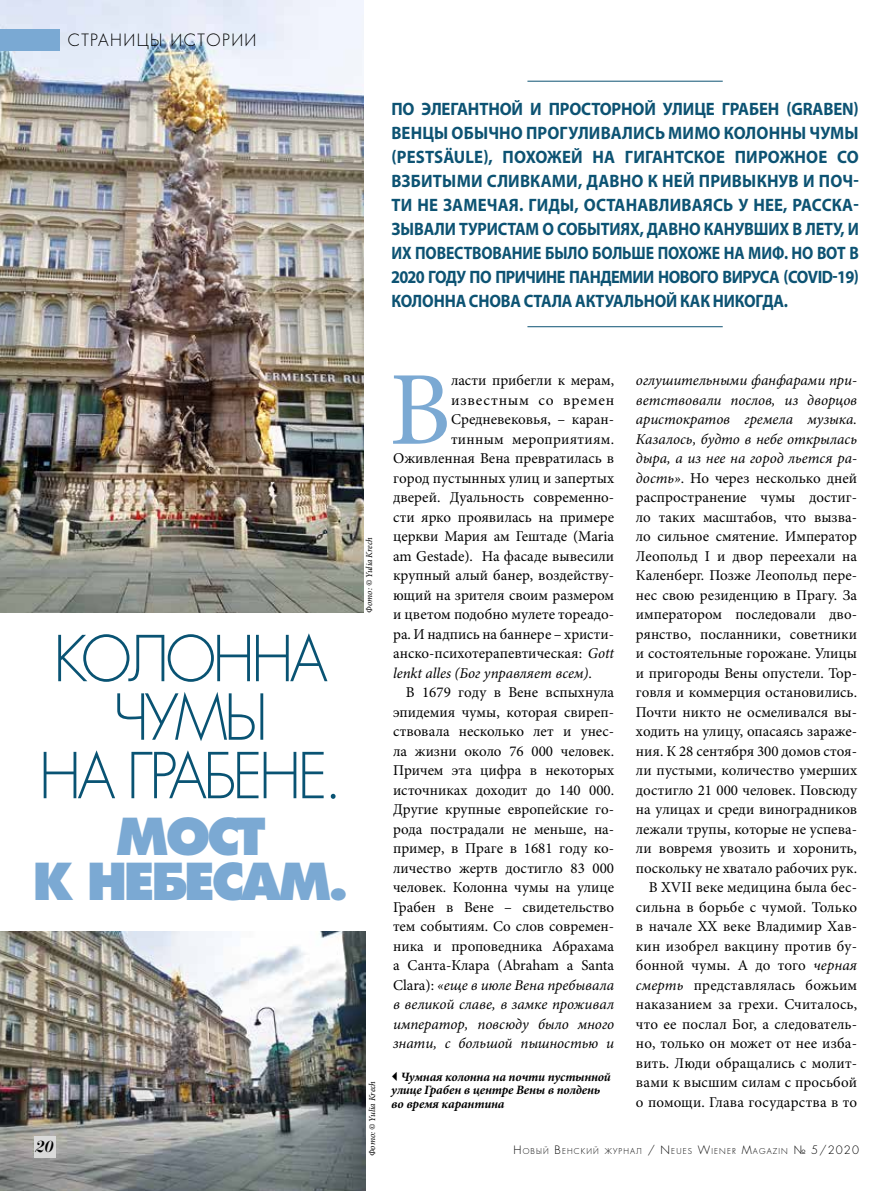
<style>
.page{position:relative;width:893px;height:1191px;background:#fff}
.page>*{position:absolute;margin:0;border:0;box-sizing:border-box;transform-origin:0 0}
.t1{font:105px "Minion Pro";color:#7ba9d3}
.t2{font:61.5px/58.5px "Favorit Light C";letter-spacing:-.06em;color:#095373;text-align:center;scale:.96 1}
.t3{font:49.5px/45px "Favorit Extra Bold C";letter-spacing:-.07em;color:#7ba9d3;text-align:center}
.t4{font:700 18px/24px "Myriad Pro";letter-spacing:-.01em;color:#0d5373;text-align:justify;scale:.93 1}
.t5{font:16.5px "Favorit Light C";letter-spacing:.09em;color:#000}
.t6{font:italic 16.5px "Paragon Nord C";color:#000}
.t7{font:15px/19.5px "Minion Pro";color:#000;text-align:right}
.t8{font:italic 15px "Minion Pro";color:#000}
.t9{font:15px "Minion Pro";letter-spacing:.02em;color:#000}
.t10{font:15px "Minion Pro";letter-spacing:.05em;color:#000}
.t11{font:italic 700 12.75px/13.5px "Minion Pro";letter-spacing:-.01em;color:#000}
.t12{font:italic 9px "Minion Pro";letter-spacing:-.005em;color:#000}
.t13{font:7.8px "Favorit Light C";letter-spacing:.145em;color:#000}
.s1{font-style:italic}
.s2{font-style:normal}
.s3{font-size:11.25px}
</style>
<div class="page">
<img style="left:0;top:931px;width:365px;height:260px">
<div style="left:34px;top:1136px;width:21px;height:22px;background:#dadada"></div>
<img style="left:0;top:0;width:364px;height:612px">
<div style="left:0;top:29px;width:59px;height:22px;background:#7aa9d3"></div>
<hr style="left:527px;top:326px;width:196px;height:1px;background:#0d5373">
<hr style="left:527px;top:81px;width:196px;height:1px;background:#0d5373">
<p class="t5" style="left:68px;top:29px;width:190px">СТРАНИЦЫ ИСТОРИИ</p>
<p class="t4" style="left:391px;top:96px;width:504px">ПО ЭЛЕГАНТНОЙ И ПРОСТОРНОЙ УЛИЦЕ ГРАБЕН (GRABEN)<br>ВЕНЦЫ ОБЫЧНО ПРОГУЛИВАЛИСЬ МИМО КОЛОННЫ ЧУМЫ (PESTSÄULE), ПОХОЖЕЙ НА ГИГАНТСКОЕ ПИРОЖНОЕ СО ВЗБИТЫМИ СЛИВКАМИ, ДАВНО К НЕЙ ПРИВЫКНУВ И ПОЧ-ТИ НЕ ЗАМЕЧАЯ. ГИДЫ, ОСТАНАВЛИВАЯСЬ У НЕЕ, РАССКА-ЗЫВАЛИ ТУРИСТАМ О СОБЫТИЯХ, ДАВНО КАНУВШИХ В ЛЕТУ, И ИХ ПОВЕСТВОВАНИЕ БЫЛО БОЛЬШЕ ПОХОЖЕ НА МИФ. НО ВОТ В 2020 ГОДУ ПО ПРИЧИНЕ ПАНДЕМИИ НОВОГО ВИРУСА (COVID-19)<br>КОЛОННА СНОВА СТАЛА АКТУАЛЬНОЙ КАК НИКОГДА.</p>
<h1 class="t1" style="left:389px;top:340px;width:63px">В</h1>
<p class="t7" style="left:451px;top:371px;width:165px">ласти прибегли к мерам,</p>
<p class="t7" style="left:636px;top:371px;width:223px"><span class="s1">оглушительными фанфарами при&shy;ветствовали послов, из дворцов аристократов гремела музыка.<br>Казалось, будто в небе открылась дыра, а из нее на город льется ра&shy;дость»</span>. Но через несколько дней распространение чумы достиг&shy;ло таких масштабов, что вызва&shy;ло сильное смятение. Император<br>Леопольд I и двор переехали на<br>Каленберг. Позже Леопольд пере&shy;нес свою резиденцию в Прагу. За императором последовали дво&shy;рянство, посланники, советники и состоятельные горожане. Улицы и пригороды Вены опустели. Тор&shy;говля и коммерция остановились.<br>Почти никто не осмеливался вы&shy;ходить на улицу, опасаясь зараже&shy;ния. К 28 сентября 300 домов стоя&shy;ли пустыми, количество умерших достигло 21 000 человек. Повсюду на улицах и среди виноградников лежали трупы, которые не успева&shy;ли вовремя увозить и хоронить, поскольку не хватало рабочих рук.<br>В XVII веке медицина была бес&shy;сильна в борьбе с чумой. Только в начале ХХ веке Владимир Хав&shy;кин изобрел вакцину против бу&shy;бонной чумы. А до того <span class="s1">черная смерть</span> представлялась божьим наказанием за грехи. Считалось, что ее послал Бог, а следователь&shy;но, только он может от нее изба&shy;вить. Люди обращались с молит&shy;вами к высшим силам с просьбой о помощи. Глава государства в то</p>
<p class="t10" style="left:451px;top:390px;width:165px">известным со времен</p>
<p class="t7" style="left:451px;top:410px;width:165px">Средневековья, – каран-</p>
<p class="t9" style="left:451px;top:429px;width:165px">тинным мероприятиям.</p>
<p class="t7" style="left:393px;top:449px;width:223px">Оживленная Вена превратилась в</p>
<p class="t7" style="left:393px;top:468px;width:223px">город пустынных улиц и запертых</p>
<p class="t7" style="left:393px;top:488px;width:223px">дверей. Дуальность современно-</p>
<p class="t7" style="left:393px;top:507px;width:223px">сти ярко проявилась на примере</p>
<p class="t7" style="left:393px;top:527px;width:223px">церкви Мария ам Гештаде (Maria</p>
<p class="t7" style="left:393px;top:546px;width:223px">am Gestade). На фасаде вывесили</p>
<p class="t7" style="left:393px;top:566px;width:223px">крупный алый банер, воздейству-</p>
<p class="t7" style="left:393px;top:585px;width:223px">ющий на зрителя своим размером</p>
<p class="t7" style="left:393px;top:605px;width:223px">и цветом подобно мулете тореадо-</p>
<p class="t7" style="left:393px;top:624px;width:223px">ра. И надпись на баннере – христи-</p>
<p class="t7" style="left:393px;top:644px;width:223px">анско-психотерапевтическая: <span class="s1">Gott</span></p>
<p class="t8" style="left:393px;top:663px;width:200px">lenkt alles (Бог управляет всем)<span class="s2">.</span></p>
<p class="t7" style="left:406px;top:683px;width:210px">В 1679 году в Вене вспыхнула</p>
<p class="t7" style="left:393px;top:702px;width:223px">эпидемия чумы, которая свиреп-</p>
<p class="t7" style="left:393px;top:722px;width:223px">ствовала несколько лет и унес-</p>
<p class="t7" style="left:393px;top:741px;width:223px">ла жизни около 76 000 человек.</p>
<p class="t7" style="left:393px;top:761px;width:223px">Причем эта цифра в некоторых</p>
<p class="t7" style="left:393px;top:780px;width:223px">источниках доходит до 140 000.</p>
<p class="t7" style="left:393px;top:800px;width:223px">Другие крупные европейские го-</p>
<p class="t7" style="left:393px;top:819px;width:223px">рода пострадали не меньше, на-</p>
<p class="t7" style="left:393px;top:839px;width:223px">пример, в Праге в 1681 году ко-</p>
<p class="t7" style="left:393px;top:858px;width:223px">личество жертв достигло 83 000</p>
<p class="t7" style="left:393px;top:878px;width:223px">человек. Колонна чумы на улице</p>
<p class="t7" style="left:393px;top:897px;width:223px">Грабен в Вене – свидетельство</p>
<p class="t7" style="left:393px;top:917px;width:223px">тем событиям. Со слов современ-</p>
<p class="t7" style="left:393px;top:936px;width:223px">ника и проповедника Абрахама</p>
<p class="t7" style="left:393px;top:956px;width:223px">а Санта-Клара (Abraham a Santa</p>
<p class="t8" style="left:393px;top:975px;width:223px"><span class="s2">Clara):</span> «еще в июле Вена пребывала</p>
<p class="t8" style="left:393px;top:994px;width:223px">в великой славе, в замке проживал</p>
<p class="t8" style="left:393px;top:1014px;width:223px">император, повсюду было много</p>
<p class="t8" style="left:393px;top:1033px;width:223px">знати, с большой пышностью и</p>
<p class="t12" style="left:363px;top:612px;width:77px;rotate:-90deg">Фото: © Yulia Krech</p>
<h2 class="t2" style="left:39px;top:629px;width:318px">КОЛОННА<br>ЧУМЫ<br>НА ГРАБЕНЕ.</h2>
<h3 class="t3" style="left:33px;top:814px;width:318px">МОСТ<br>К НЕБЕСАМ.</h3>
<p class="t11" style="left:391px;top:1069px;width:221px;text-indent:10px">Чумная колонна на почти пустынной улице Грабен в центре Вены в полдень во время карантина</p>
<p class="t12" style="left:366px;top:1156px;width:77px;rotate:-90deg">Фото: © Yulia Krech</p>
<p class="t6" style="left:34px;top:1137px;width:20px">20</p>
<p class="t13" style="left:514px;top:1145px;width:347px"><span class="s3">Н</span>ОВЫЙ <span class="s3">В</span>ЕНСКИЙ ЖУРНАЛ <span class="s3">/</span> <span class="s3">N</span>EUES <span class="s3">W</span>IEN ER <span class="s3">M</span>AGAZIN <span class="s3">№ 5/2020</span></p>
</div>
